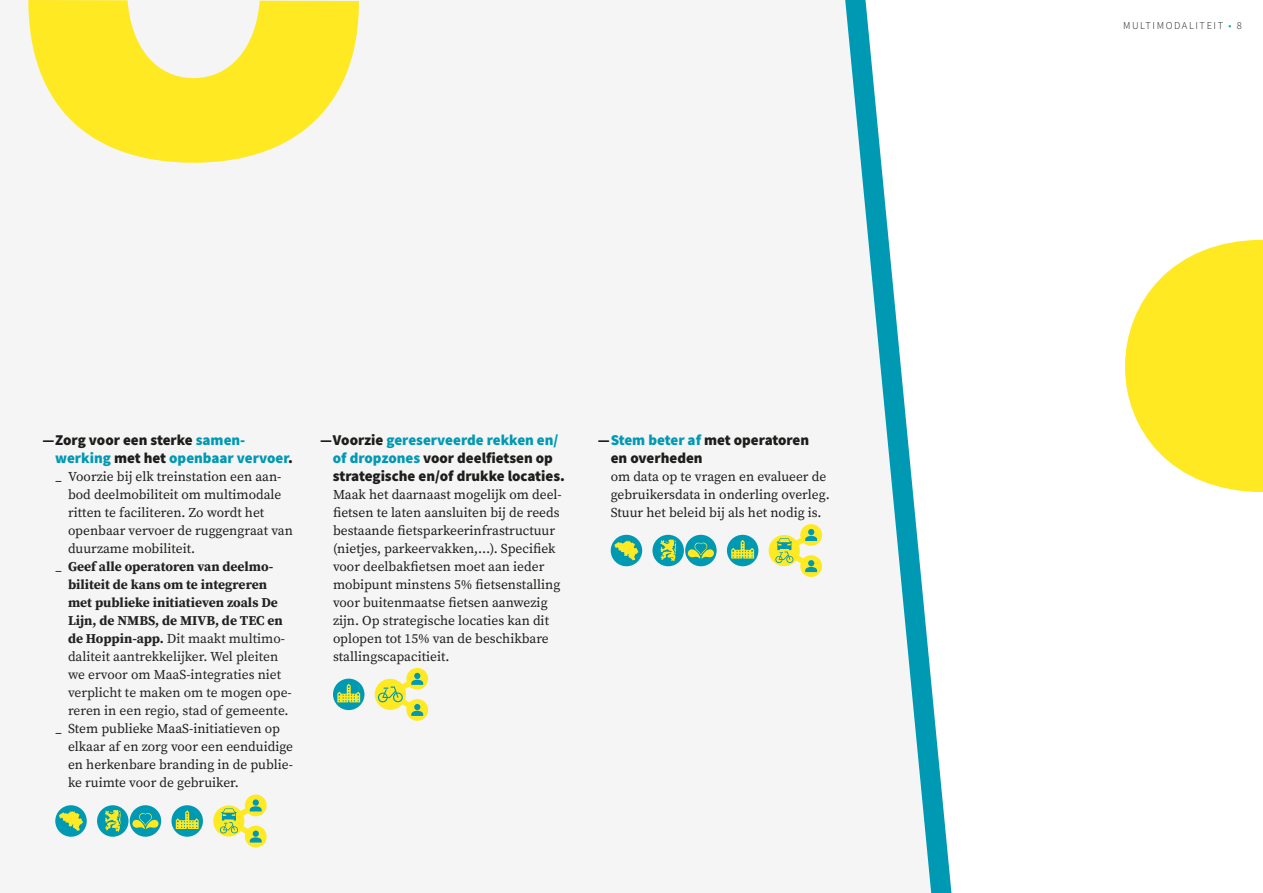
<style>
.page{position:relative;width:1263px;height:893px;background:#fff}
.page>*{position:absolute;margin:0;border:0;box-sizing:border-box;transform-origin:0 0}
.t1{font:900 15px/18px "Source Sans Pro";color:#1d1d1b}
.t2{font:900 15px/18px "Source Sans Pro";color:#0099b3}
.t3{font:13.5px/18px "Source Serif Pro";color:#1d1d1b}
.t4{font:13.5px "Source Serif Pro";color:#222}
.t5{font:700 13.5px "Source Serif Pro";color:#222}
.t6{font:300 10.5px "Source Sans Pro";letter-spacing:.15em;color:#1d1d1b}
.s1{color:#1d1d1b}
.s2{font-weight:400}
.s3{font-weight:700}
.s4{color:#0099b3}
</style>
<div class="page">
<svg style="left:375px;top:668px;width:53px;height:53px"></svg>
<svg style="left:213px;top:794px;width:54px;height:53px"></svg>
<svg style="left:769px;top:524px;width:53px;height:53px"></svg>
<div style="left:130px;top:805px;width:31px;height:32px;background:#0099b3;border-radius:50%"></div>
<svg style="left:132px;top:813px;width:27px;height:16px"></svg>
<div style="left:685px;top:535px;width:32px;height:31px;background:#0099b3;border-radius:50%"></div>
<svg style="left:688px;top:542px;width:26px;height:17px"></svg>
<svg style="left:55px;top:805px;width:32px;height:32px"></svg>
<svg style="left:59px;top:811px;width:24px;height:20px"></svg>
<div style="left:611px;top:535px;width:31px;height:31px;background:#0099b3;border-radius:50%"></div>
<svg style="left:614px;top:540px;width:24px;height:20px"></svg>
<svg style="left:171px;top:805px;width:32px;height:32px"></svg>
<svg style="left:176px;top:810px;width:23px;height:19px"></svg>
<div style="left:727px;top:535px;width:31px;height:31px;background:#0099b3;border-radius:50%"></div>
<svg style="left:731px;top:540px;width:23px;height:19px"></svg>
<div style="left:333px;top:679px;width:31px;height:31px;background:#0099b3;border-radius:50%"></div>
<svg style="left:337px;top:684px;width:23px;height:18px"></svg>
<svg style="left:845px;top:0;width:106px;height:893px"></svg>
<svg style="left:28px;top:0;width:331px;height:163px;fill:#ffe923"></svg>
<svg style="left:1125px;top:240px;width:138px;height:252px;fill:#ffe923"></svg>
<div style="left:97px;top:805px;width:31px;height:32px;background:#0099b3;border-radius:50%"></div>
<svg style="left:105px;top:810px;width:16px;height:22px"></svg>
<div style="left:652px;top:535px;width:32px;height:31px;background:#0099b3;border-radius:50%"></div>
<svg style="left:660px;top:539px;width:16px;height:23px"></svg>
<p class="t2" style="left:55px;top:431px;width:239px;text-indent:-13px"><span class="s1">—Zorg voor een sterke</span> samen&shy;werking <span class="s1">met het</span> openbaar vervoer<span class="s1">.</span></p>
<p class="t3" style="left:55px;top:468px;width:228px">_ Voorzie bij elk treinstation een aan-</p>
<p class="t3" style="left:68px;top:486px;width:215px">bod deelmobiliteit om multimodale</p>
<p class="t3" style="left:68px;top:504px;width:198px">ritten te faciliteren. Zo wordt het</p>
<p class="t3" style="left:68px;top:522px;width:226px">openbaar vervoer de ruggengraat van</p>
<p class="t3" style="left:68px;top:540px;width:129px">duurzame mobiliteit.</p>
<p class="t5" style="left:55px;top:557px;width:220px"><span class="s2">_</span> Geef alle operatoren van deelmo-</p>
<p class="t5" style="left:68px;top:575px;width:201px">biliteit de kans om te integreren</p>
<p class="t5" style="left:68px;top:593px;width:211px">met publieke initiatieven zoals De</p>
<p class="t5" style="left:68px;top:611px;width:216px">Lijn, de NMBS, de MIVB, de TEC en</p>
<p class="t4" style="left:68px;top:629px;width:219px"><span class="s3">de Hoppin-app.</span> Dit maakt multimo-</p>
<p class="t4" style="left:68px;top:647px;width:212px">daliteit aantrekkelijker. Wel pleiten</p>
<p class="t4" style="left:68px;top:665px;width:215px">we ervoor om MaaS-integraties niet</p>
<p class="t4" style="left:68px;top:683px;width:225px">verplicht te maken om te mogen ope-</p>
<p class="t4" style="left:68px;top:701px;width:222px">reren in een regio, stad of gemeente.</p>
<p class="t3" style="left:68px;top:719px;width:227px;text-indent:-13px">_ Stem publieke MaaS-initiatieven op elkaar af en zorg voor een eenduidige en herkenbare branding in de publie&shy;ke ruimte voor de gebruiker.</p>
<p class="t1" style="left:333px;top:431px;width:234px;text-indent:-13px">—Voorzie <span class="s4">gereserveerde rekken en/ of dropzones</span> voor deelfietsen op strategische en/of drukke locaties.</p>
<p class="t3" style="left:333px;top:486px;width:230px">Maak het daarnaast mogelijk om deel&shy;fietsen te laten aansluiten bij de reeds bestaande fietsparkeerinfrastructuur (nietjes, parkeervakken,…). Specifiek voor deelbakfietsen moet aan ieder mobipunt minstens 5% fietsenstalling voor buitenmaatse fietsen aanwezig zijn. Op strategische locaties kan dit oplopen tot 15% van de beschikbare stallingscapacitieit.</p>
<p class="t1" style="left:611px;top:431px;width:200px;text-indent:-13px">—<span class="s4">Stem beter af</span> met operatoren en overheden</p>
<p class="t3" style="left:611px;top:468px;width:220px">om data op te vragen en evalueer de gebruikersdata in onderling overleg.<br>Stuur het beleid bij als het nodig is.</p>
<p class="t6" style="left:1123px;top:19px;width:120px">MULTIMODALITEIT <span class="s4">•</span> 8</p>
</div>
